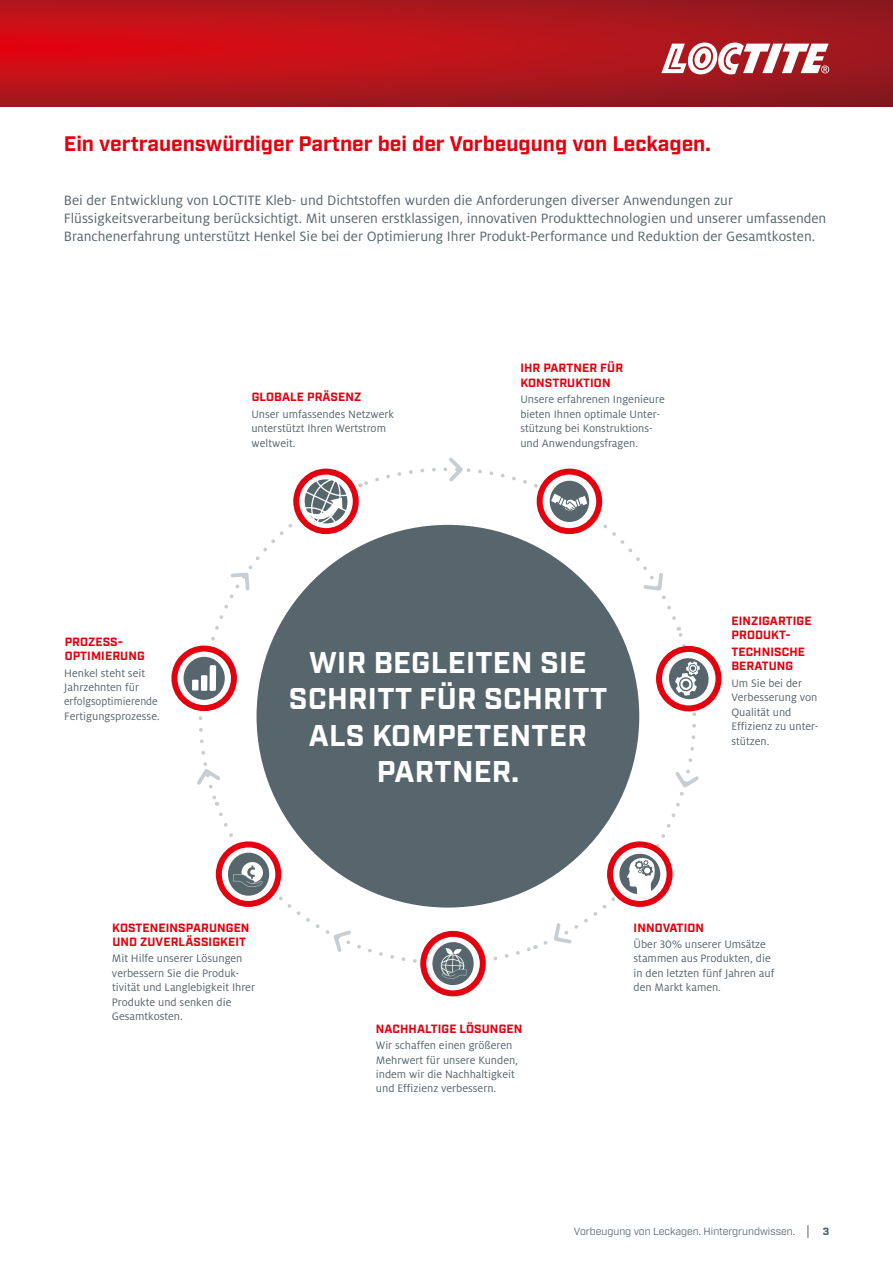
<style>
.page{position:relative;width:893px;height:1263px;background:#fff}
.page>*{position:absolute;margin:0;border:0;box-sizing:border-box;transform-origin:0 0}
.t1{font:700 30px/36px "Industry";letter-spacing:.01em;color:#fff;text-align:center}
.t2{font:700 21px "Industry";color:#e3000f}
.t3{font:15px/18px "Henkel Milo";color:#57666d}
.t4{font:12px/14.4px "Henkel Milo";color:#57666d}
.t5{font:700 12px/14.4px "Industry";letter-spacing:.01em;color:#e3000f}
.t6{font:10.5px "Industry";color:#57666d}
.t7{font:900 10.5px "Industry";color:#57666d}
</style>
<div class="page">
<svg style="left:0;top:0;width:893px;height:106px"></svg>
<svg style="left:661px;top:43px;width:168px;height:31px"></svg>
<svg style="left:361px;top:467px;width:315px;height:155px"></svg>
<svg style="left:176px;top:507px;width:178px;height:296px"></svg>
<svg style="left:216px;top:809px;width:318px;height:183px"></svg>
<svg style="left:541px;top:629px;width:180px;height:316px"></svg>
<svg style="left:446px;top:458px;width:20px;height:27px"></svg>
<svg style="left:610px;top:844px;width:60px;height:60px"></svg>
<div style="left:607px;top:841px;width:66px;height:66px;border:6px solid #e3000f;border-radius:50%"></div>
<div style="left:619px;top:854px;width:41px;height:40px;background:#57666d;border-radius:50%"></div>
<svg style="left:627px;top:858px;width:28px;height:39px"></svg>
<div style="left:293px;top:468px;width:66px;height:66px;border:6px solid #e3000f;border-radius:50%"></div>
<svg style="left:300px;top:476px;width:51px;height:53px"></svg>
<svg style="left:174px;top:648px;width:60px;height:60px"></svg>
<div style="left:171px;top:645px;width:66px;height:66px;border:6px solid #e3000f;border-radius:50%"></div>
<div style="left:183px;top:657px;width:42px;height:43px;background:#57666d;border-radius:50%"></div>
<div style="left:210px;top:665px;width:6px;height:26px;background:#fff;border-radius:2px"></div>
<svg style="left:192px;top:675px;width:15px;height:16px"></svg>
<svg style="left:219px;top:844px;width:59px;height:60px"></svg>
<div style="left:216px;top:841px;width:65px;height:66px;border:6px solid #e3000f;border-radius:50%"></div>
<svg style="left:227px;top:852px;width:43px;height:44px"></svg>
<svg style="left:659px;top:649px;width:60px;height:59px"></svg>
<div style="left:656px;top:646px;width:66px;height:65px;border:6px solid #e3000f;border-radius:50%"></div>
<svg style="left:666px;top:655px;width:45px;height:47px"></svg>
<svg style="left:539px;top:471px;width:60px;height:60px"></svg>
<div style="left:536px;top:468px;width:66px;height:66px;border:6px solid #e3000f;border-radius:50%"></div>
<div style="left:550px;top:481px;width:39px;height:41px;background:#57666d;border-radius:50%"></div>
<svg style="left:550px;top:493px;width:38px;height:19px"></svg>
<svg style="left:423px;top:934px;width:60px;height:59px"></svg>
<div style="left:420px;top:931px;width:66px;height:65px;border:6px solid #e3000f;border-radius:50%"></div>
<svg style="left:432px;top:942px;width:42px;height:43px"></svg>
<svg style="left:641px;top:570px;width:24px;height:23px"></svg>
<svg style="left:672px;top:768px;width:30px;height:23px"></svg>
<svg style="left:551px;top:921px;width:23px;height:24px"></svg>
<svg style="left:228px;top:570px;width:24px;height:23px"></svg>
<svg style="left:194px;top:766px;width:30px;height:22px"></svg>
<svg style="left:331px;top:928px;width:23px;height:27px"></svg>
<div style="left:257px;top:525px;width:382px;height:382px;background:#57666d;border-radius:50%"></div>
<svg style="left:807px;top:1225px;width:1px;height:13px"></svg>
<h2 class="t2" style="left:64px;top:132px;width:648px">Ein vertrauenswürdiger Partner bei der Vorbeugung von Leckagen.</h2>
<p class="t3" style="left:64px;top:192px;width:764px">Bei der Entwicklung von LOCTITE Kleb- und Dichtstoffen wurden die Anforderungen diverser Anwendungen zur<br>Flüssigkeitsverarbeitung berücksichtigt. Mit unseren erstklassigen, innovativen Produkttechnologien und unserer umfassenden<br>Branchenerfahrung unterstützt Henkel Sie bei der Optimierung Ihrer Produkt-Performance und Reduktion der Gesamtkosten.</p>
<p class="t5" style="left:65px;top:635px;width:82px">PROZESS-<br>OPTIMIERUNG</p>
<p class="t4" style="left:64px;top:666px;width:97px">Henkel steht seit<br>Jahrzehnten für erfolgsoptimierende<br>Fertigungsprozesse.</p>
<p class="t5" style="left:252px;top:390px;width:111px">GLOBALE PRÄSENZ</p>
<p class="t4" style="left:251px;top:407px;width:144px">Unser umfassendes Netzwerk unterstützt Ihren Wertstrom weltweit.</p>
<p class="t5" style="left:520px;top:362px;width:104px">IHR PARTNER FÜR<br>KONSTRUKTION</p>
<p class="t4" style="left:520px;top:392px;width:146px">Unsere erfahrenen Ingenieure bieten Ihnen optimale Unter&shy;stützung bei Konstruktions&shy;und Anwendungsfragen.</p>
<h1 class="t1" style="left:289px;top:646px;width:320px">WIR BEGLEITEN SIE<br>SCHRITT FÜR SCHRITT<br>ALS KOMPETENTER<br>PARTNER.</h1>
<p class="t5" style="left:731px;top:614px;width:82px">EINZIGARTIGE<br>PRODUKT-</p>
<p class="t5" style="left:731px;top:645px;width:75px">TECHNISCHE<br>BERATUNG</p>
<p class="t4" style="left:731px;top:676px;width:89px">Um Sie bei der<br>Verbesserung von<br>Qualität und<br>Effizienz zu unter&shy;stützen.</p>
<p class="t5" style="left:112px;top:921px;width:139px">KOSTENEINSPARUNGEN<br>UND ZUVERLÄSSIGKEIT</p>
<p class="t4" style="left:112px;top:951px;width:145px">Mit Hilfe unserer Lösungen verbessern Sie die Produk&shy;tivität und Langlebigkeit Ihrer<br>Produkte und senken die<br>Gesamtkosten.</p>
<p class="t5" style="left:376px;top:1022px;width:148px">NACHHALTIGE LÖSUNGEN</p>
<p class="t4" style="left:376px;top:1038px;width:144px">Wir schaffen einen größeren<br>Mehrwert für unsere Kunden, indem wir die Nachhaltigkeit und Effizienz verbessern.</p>
<p class="t5" style="left:634px;top:921px;width:72px">INNOVATION</p>
<p class="t4" style="left:634px;top:937px;width:142px">Über 30% unserer Umsätze stammen aus Produkten, die in den letzten fünf Jahren auf den Markt kamen.</p>
<p class="t6" style="left:574px;top:1225px;width:223px">Vorbeugung von Leckagen. Hintergrundwissen.</p>
<p class="t7" style="left:823px;top:1225px;width:8px">3</p>
</div>
